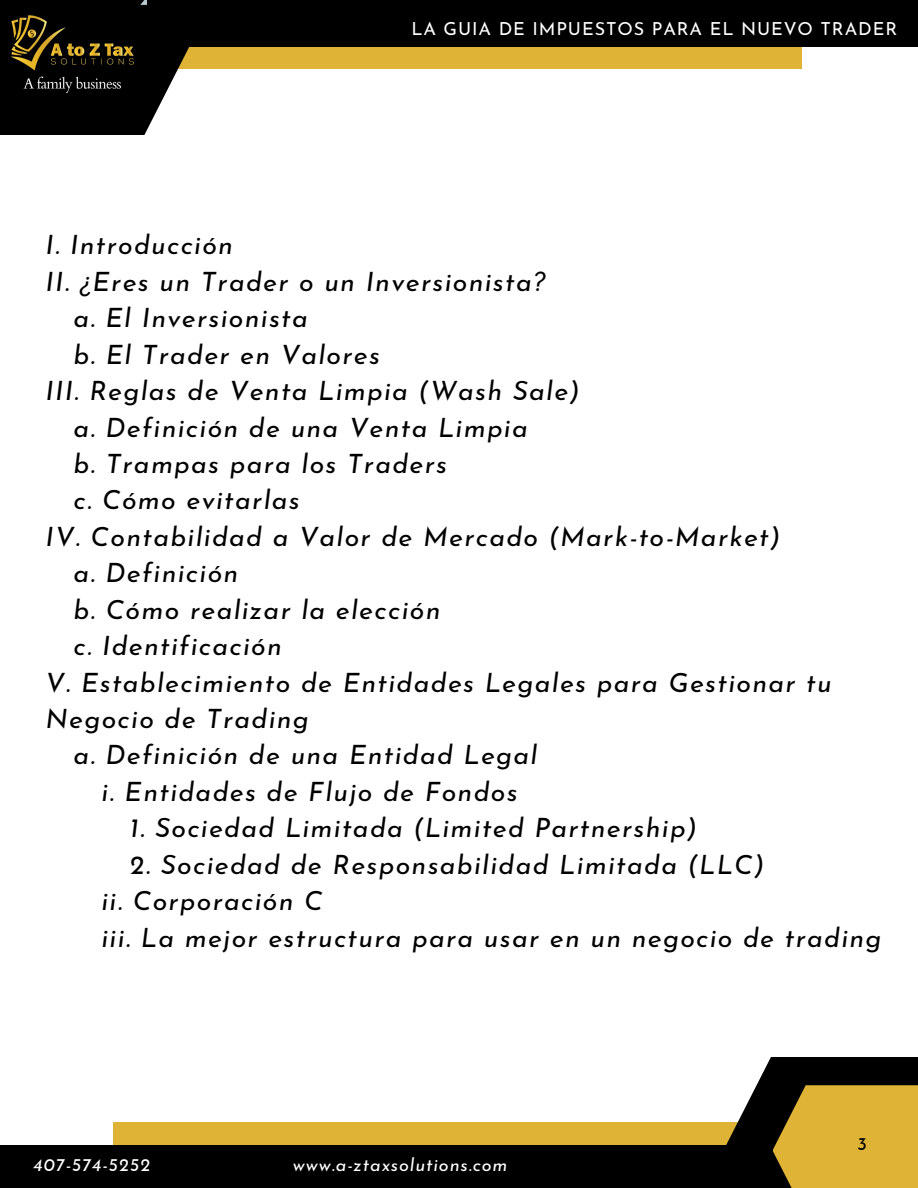
<style>
.page{position:relative;width:918px;height:1188px;background:#fff}
.page>*{position:absolute;margin:0;border:0;box-sizing:border-box;transform-origin:0 0}
.t1{font:italic 26.7px/36.5px "Josefin Sans";letter-spacing:.05em;color:#000}
.t2{font:italic 18px "Josefin Sans";letter-spacing:.05em;color:#fff}
.t3{font:18px "Josefin Sans";letter-spacing:.05em;color:#fff}
.t4{font:italic 18px "Josefin Sans";color:#000}
</style>
<div class="page">
<div style="left:0;top:0;width:802px;height:69px;background:#dfb436"></div>
<div style="left:114px;top:1123px;width:803px;height:65px;background:#dfb436"></div>
<div style="left:32px;top:0;width:886px;height:46px;background:#000"></div>
<div style="left:0;top:1146px;width:884px;height:42px;background:#010001"></div>
<svg style="left:0;top:0;width:190px;height:135px;fill:#010001"></svg>
<svg style="left:726px;top:1057px;width:192px;height:89px;fill:#000"></svg>
<div style="left:773px;top:1085px;width:145px;height:103px;background:#dfb436"></div>
<img style="left:0;top:0;width:146px;height:114px">
<p class="t3" style="left:411px;top:22px;width:487px">LA GUIA DE IMPUESTOS PARA EL NUEVO TRADER</p>
<p class="t1" style="left:46px;top:230px;width:189px">I. Introducción</p>
<p class="t1" style="left:46px;top:266px;width:501px">II. ¿Eres un Trader o un Inversionista?</p>
<p class="t1" style="left:73px;top:302px;width:236px">a. El Inversionista</p>
<p class="t1" style="left:73px;top:339px;width:308px">b. El Trader en Valores</p>
<p class="t1" style="left:46px;top:375px;width:536px">III. Reglas de Venta Limpia (Wash Sale)</p>
<p class="t1" style="left:73px;top:412px;width:456px">a. Definición de una Venta Limpia</p>
<p class="t1" style="left:73px;top:448px;width:375px">b. Trampas para los Traders</p>
<p class="t1" style="left:73px;top:484px;width:228px">c. Cómo evitarlas</p>
<p class="t1" style="left:46px;top:521px;width:736px">IV. Contabilidad a Valor de Mercado (Mark-to-Market)</p>
<p class="t1" style="left:73px;top:557px;width:166px">a. Definición</p>
<p class="t1" style="left:73px;top:594px;width:368px">b. Cómo realizar la elección</p>
<p class="t1" style="left:73px;top:630px;width:210px">c. Identificación</p>
<p class="t1" style="left:46px;top:667px;width:788px">V. Establecimiento de Entidades Legales para Gestionar tu<br>Negocio de Trading</p>
<p class="t1" style="left:73px;top:739px;width:465px">a. Definición de una Entidad Legal</p>
<p class="t1" style="left:101px;top:776px;width:418px">i. Entidades de Flujo de Fondos</p>
<p class="t1" style="left:129px;top:812px;width:569px">1. Sociedad Limitada (Limited Partnership)</p>
<p class="t1" style="left:129px;top:849px;width:636px">2. Sociedad de Responsabilidad Limitada (LLC)</p>
<p class="t1" style="left:101px;top:885px;width:223px">ii. Corporación C</p>
<p class="t1" style="left:101px;top:922px;width:782px">iii. La mejor estructura para usar en un negocio de trading</p>
<p class="t2" style="left:33px;top:1158px;width:119px">407-574-5252</p>
<p class="t2" style="left:293px;top:1158px;width:216px">www.a-ztaxsolutions.com</p>
<p class="t4" style="left:858px;top:1137px;width:11px">3</p>
</div>
